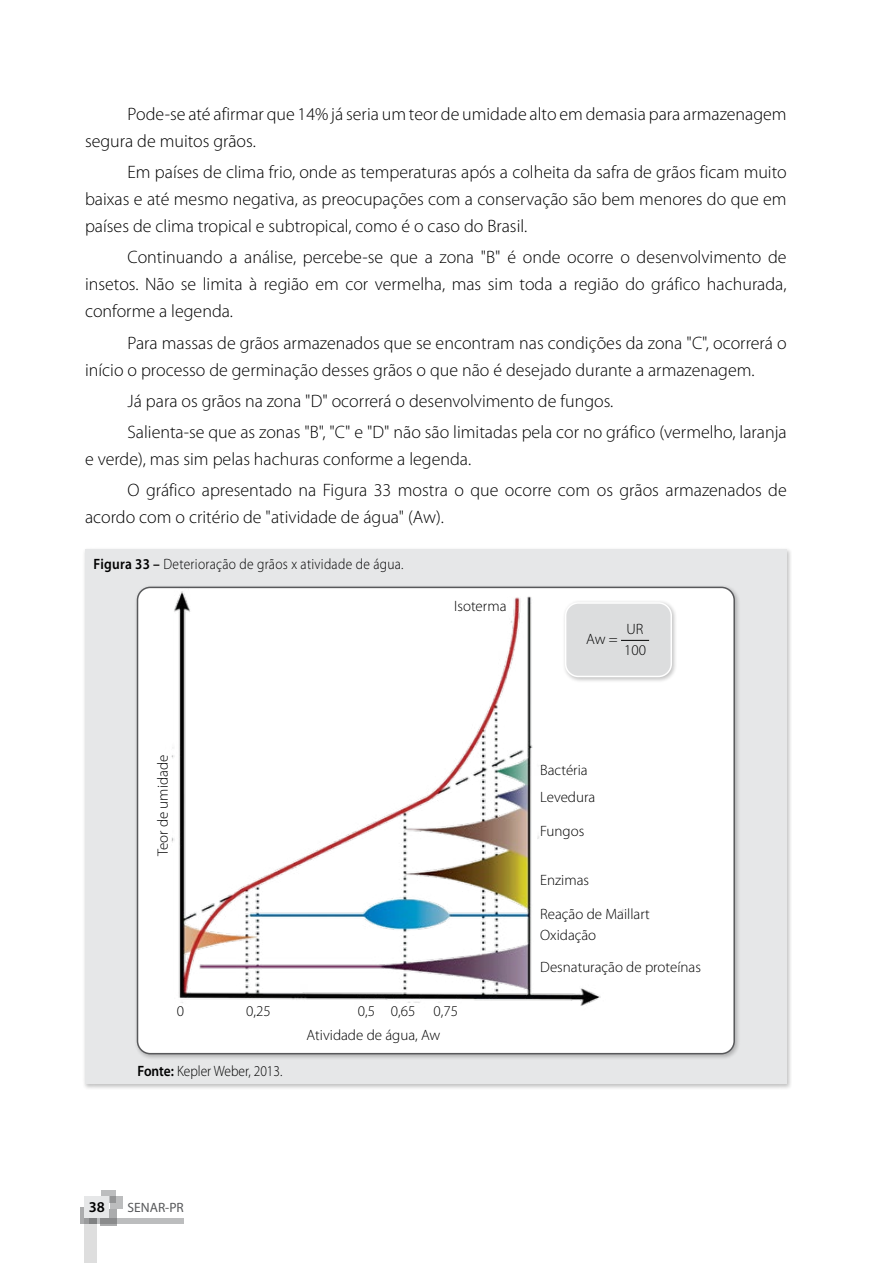
<style>
.page{position:relative;width:893px;height:1263px;background:#fff}
.page>*{position:absolute;margin:0;border:0;box-sizing:border-box;transform-origin:0 0}
.t1{font:300 18px/27px "Myriad Pro";color:#000}
.t2{font:300 15px/21px "Myriad Pro";color:#000}
.t3{font:300 15px "Myriad Pro";letter-spacing:.02em;color:#000;scale:.9 1}
.t4{font:300 15px "Myriad Pro";color:#000;scale:.9 1}
.t5{font:600 15px "Myriad Pro";color:#000}
.t6{font:13.5px "Myriad Pro";color:#58595b}
.s1{font-weight:600}
</style>
<div class="page">
<svg style="left:101px;top:1191px;width:15px;height:12px"></svg>
<svg style="left:110px;top:1196px;width:12px;height:12px"></svg>
<svg style="left:80px;top:1207px;width:5px;height:16px"></svg>
<svg style="left:100px;top:1210px;width:17px;height:16px"></svg>
<svg style="left:97px;top:1218px;width:87px;height:5px"></svg>
<svg style="left:85px;top:1218px;width:12px;height:45px"></svg>
<div style="left:85px;top:1197px;width:24px;height:21px;background:#e6e7e8"></div>
<div style="left:82px;top:547px;width:710px;height:543px;background:#000;opacity:.25"></div>
<div style="left:85px;top:549px;width:702px;height:535px;background:#e6e7e8"></div>
<div style="left:134px;top:585px;width:606px;height:474px;background:#000;opacity:.25"></div>
<div style="left:138px;top:587px;width:596px;height:467px;background:#fff;border-radius:13px"></div>
<img style="left:138px;top:588px;width:486px;height:418px">
<div style="left:137px;top:587px;width:598px;height:467px;border:2px solid #58595b;border-radius:13px"></div>
<div style="left:562px;top:600px;width:115px;height:82px;background:#000;opacity:.25"></div>
<div style="left:566px;top:603px;width:105px;height:73px;background:#dcddde;border-radius:13px"></div>
<div style="left:565px;top:602px;width:107px;height:75px;border:2px solid #fff;border-radius:13px"></div>
<svg style="left:621px;top:640px;width:28px;height:1px"></svg>
<p class="t1" style="left:85px;top:100px;width:703px;text-indent:43px">Pode-se até afirmar que 14% já seria um teor de umidade alto em demasia para armazenagem segura de muitos grãos.</p>
<p class="t1" style="left:85px;top:158px;width:703px;text-align:justify;text-indent:43px">Em países de clima frio, onde as temperaturas após a colheita da safra de grãos ficam muito baixas e até mesmo negativa, as preocupações com a conservação são bem menores do que em países de clima tropical e subtropical, como é o caso do Brasil.</p>
<p class="t1" style="left:85px;top:244px;width:703px;text-align:justify;text-indent:43px">Continuando a análise, percebe-se que a zona "B" é onde ocorre o desenvolvimento de insetos. Não se limita à região em cor vermelha, mas sim toda a região do gráfico hachurada, conforme a legenda.</p>
<p class="t1" style="left:85px;top:329px;width:703px;text-indent:43px">Para massas de grãos armazenados que se encontram nas condições da zona "C", ocorrerá o início o processo de germinação desses grãos o que não é desejado durante a armazenagem.</p>
<p class="t1" style="left:128px;top:385px;width:661px;line-height:31.2px">Já para os grãos na zona "D" ocorrerá o desenvolvimento de fungos.<br>Salienta-se que as zonas "B", "C" e "D" não são limitadas pela cor no gráfico (vermelho, laranja</p>
<p class="t1" style="left:128px;top:443px;width:661px;line-height:31.2px;text-indent:-43px">e verde), mas sim pelas hachuras conforme a legenda.<br>O gráfico apresentado na Figura 33 mostra o que ocorre com os grãos armazenados de</p>
<p class="t1" style="left:85px;top:504px;width:360px">acordo com o critério de "atividade de água" (Aw).</p>
<p class="t3" style="left:94px;top:555px;width:346px"><span class="s1">Figura 33 –</span> Deterioração de grãos x atividade de água.</p>
<p class="t2" style="left:454px;top:595px;width:54px">Isoterma</p>
<p class="t2" style="left:586px;top:628px;width:33px">Aw =</p>
<p class="t2" style="left:624px;top:619px;width:23px">UR<br>100</p>
<p class="t2" style="left:152px;top:856px;width:103px;rotate:-90deg">Teor de umidade</p>
<p class="t2" style="left:177px;top:1001px;width:9px">0</p>
<p class="t2" style="left:246px;top:1001px;width:26px">0,25</p>
<p class="t2" style="left:358px;top:1001px;width:102px">0,5 0,65 0,75</p>
<p class="t2" style="left:307px;top:1024px;width:135px">Atividade de água, Aw</p>
<p class="t4" style="left:138px;top:1062px;width:163px"><span class="s1">Fonte:</span> Kepler Weber, 2013.</p>
<p class="t2" style="left:540px;top:759px;width:49px">Bactéria</p>
<p class="t2" style="left:540px;top:786px;width:57px">Levedura</p>
<p class="t2" style="left:540px;top:820px;width:46px">Fungos</p>
<p class="t2" style="left:540px;top:870px;width:50px">Enzimas</p>
<p class="t2" style="left:540px;top:903px;width:111px">Reação de Maillart<br>Oxidação</p>
<p class="t2" style="left:540px;top:956px;width:162px">Desnaturação de proteínas</p>
<p class="t5" style="left:89px;top:1198px;width:18px">38</p>
<p class="t6" style="left:128px;top:1199px;width:58px">SENAR-PR</p>
</div>
